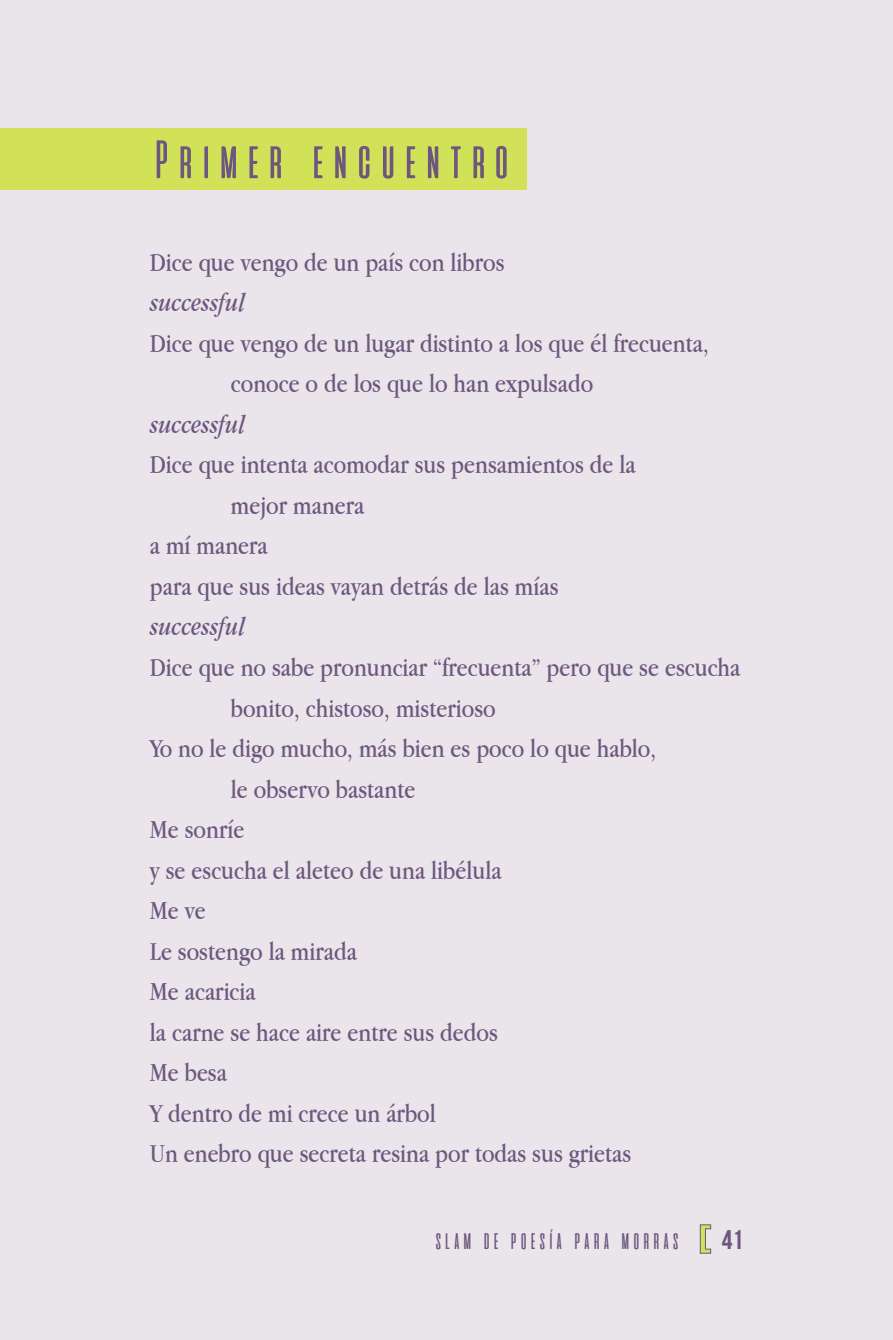
<style>
.page{position:relative;width:893px;height:1340px;background:#fff}
.page>*{position:absolute;margin:0;border:0;box-sizing:border-box;transform-origin:0 0}
.t1{font:54px "aliensandcows";color:#6d577e}
.t2{font:27px/40.5px "Apple Garamond";color:#6d577e}
.t3{font:italic 27px "Apple Garamond";color:#6d577e}
.t4{font:27px "Bebas Neue";color:#6d577e}
.t5{font:22.5px "aliensandcows";color:#6d577e}
</style>
<div class="page">
<div style="left:0;top:0;width:893px;height:1339px;background:#e9e5eb"></div>
<hr style="left:0;top:0;width:1px;height:1339px;background:#6d577e">
<svg style="left:700px;top:1224px;width:11px;height:29px"></svg>
<div style="left:0;top:128px;width:526px;height:61px;background:#d1e258"></div>
<h1 class="t1" style="left:150px;top:131px;width:365px">Primer encuentro</h1>
<p class="t2" style="left:150px;top:241px;width:356px">Dice que vengo de un país con libros</p>
<p class="t3" style="left:150px;top:287px;width:97px">successful</p>
<p class="t2" style="left:231px;top:322px;width:480px;text-indent:-81px">Dice que vengo de un lugar distinto a los que él frecuenta, conoce o de los que lo han expulsado</p>
<p class="t3" style="left:150px;top:408px;width:97px">successful</p>
<p class="t2" style="left:150px;top:444px;width:487px">Dice que intenta acomodar sus pensamientos de la</p>
<p class="t2" style="left:231px;top:484px;width:135px">mejor manera</p>
<p class="t2" style="left:150px;top:525px;width:120px">a mí manera</p>
<p class="t2" style="left:150px;top:565px;width:410px">para que sus ideas vayan detrás de las mías</p>
<p class="t3" style="left:150px;top:611px;width:97px">successful</p>
<p class="t2" style="left:150px;top:646px;width:592px">Dice que no sabe pronunciar “frecuenta” pero que se escucha</p>
<p class="t2" style="left:231px;top:687px;width:266px">bonito, chistoso, misterioso</p>
<p class="t2" style="left:150px;top:727px;width:508px">Yo no le digo mucho, más bien es poco lo que hablo,</p>
<p class="t2" style="left:231px;top:768px;width:186px">le observo bastante</p>
<p class="t2" style="left:150px;top:808px;width:96px">Me sonríe</p>
<p class="t2" style="left:150px;top:849px;width:353px">y se escucha el aleteo de una libélula</p>
<p class="t2" style="left:150px;top:889px;width:57px">Me ve</p>
<p class="t2" style="left:150px;top:930px;width:209px">Le sostengo la mirada</p>
<p class="t2" style="left:150px;top:970px;width:107px">Me acaricia</p>
<p class="t2" style="left:150px;top:1011px;width:349px">la carne se hace aire entre sus dedos</p>
<p class="t2" style="left:150px;top:1051px;width:79px">Me besa</p>
<p class="t2" style="left:150px;top:1092px;width:287px">Y dentro de mi crece un árbol</p>
<p class="t2" style="left:150px;top:1132px;width:483px">Un enebro que secreta resina por todas sus grietas</p>
<p class="t5" style="left:433px;top:1229px;width:249px">SLAM DE POESÍA PARA MORRAS</p>
<p class="t4" style="left:722px;top:1224px;width:23px">41</p>
</div>
